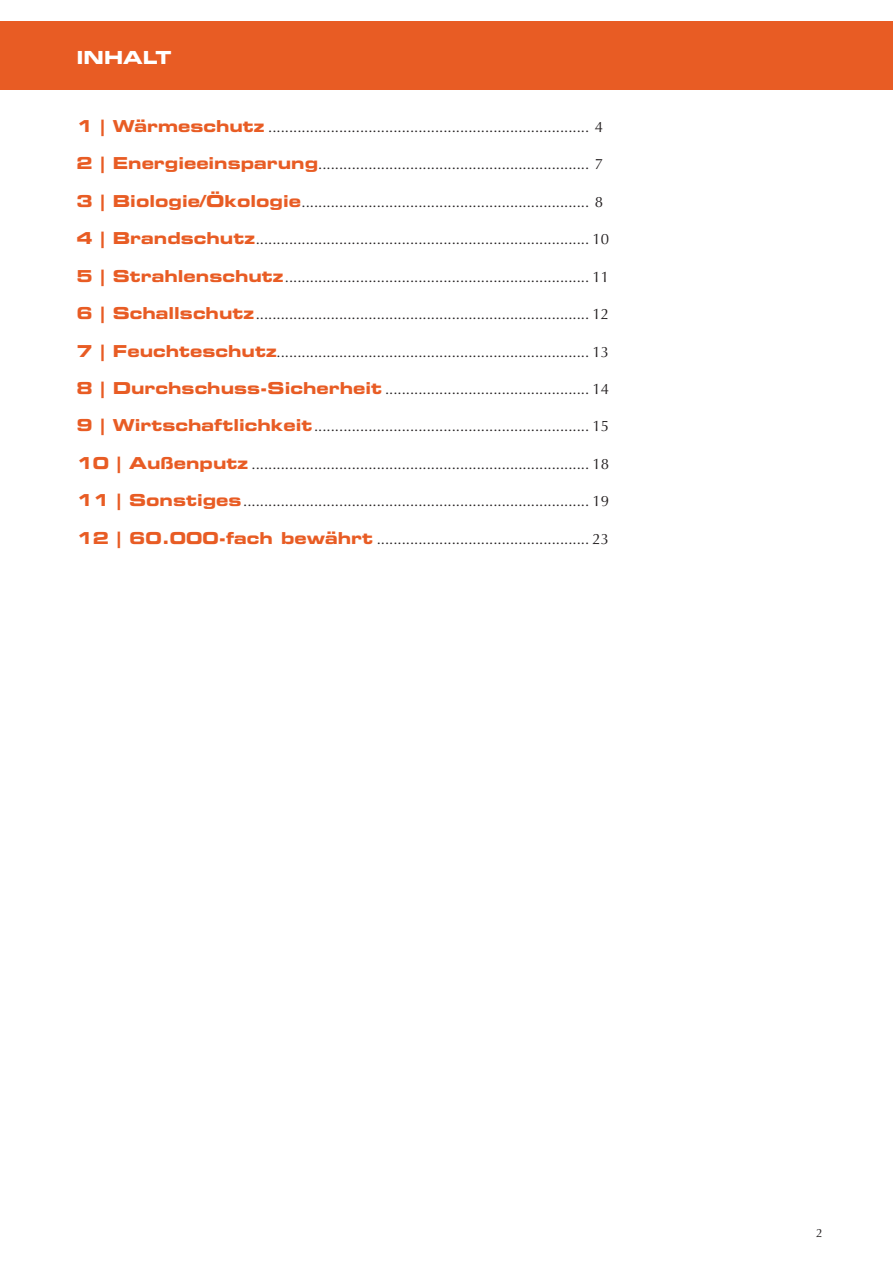
<style>
.page{position:relative;width:893px;height:1263px;background:#fff}
.page>*{position:absolute;margin:0;border:0;box-sizing:border-box;transform-origin:0 0}
.t1{font:18px "Eurostile LT Std Bold Ex 2";color:#fff}
.t2{font:15px "Optima LT Std";color:#231f20}
.t3{font:12px "Optima LT Std";color:#231f20}
.s1{font-family:"Eurostile LT Std Bold Ex 2";font-size:16.5px;color:#e85c24}
</style>
<div class="page">
<div style="left:0;top:21px;width:893px;height:69px;background:#e85c24"></div>
<p class="t1" style="left:77px;top:50px;width:96px">INHALT</p>
<p class="t2" style="left:77px;top:120px;width:528px"><span class="s1">1 | Wärmeschutz</span> ............................................................................. 4</p>
<p class="t2" style="left:77px;top:157px;width:528px"><span class="s1">2 | Energieeinsparung</span>................................................................. 7</p>
<p class="t2" style="left:77px;top:195px;width:528px"><span class="s1">3 | Biologie/Ökologie</span> ..................................................................... 8</p>
<p class="t2" style="left:77px;top:232px;width:534px"><span class="s1">4 | Brandschutz</span> ................................................................................ 10</p>
<p class="t2" style="left:77px;top:270px;width:534px"><span class="s1">5 | Strahlenschutz</span> ......................................................................... 11</p>
<p class="t2" style="left:77px;top:307px;width:534px"><span class="s1">6 | Schallschutz</span> ................................................................................ 12</p>
<p class="t2" style="left:77px;top:345px;width:534px"><span class="s1">7 | Feuchteschutz</span>........................................................................... 13</p>
<p class="t2" style="left:77px;top:382px;width:534px"><span class="s1">8 | Durchschuss-Sicherheit</span> ................................................. 14</p>
<p class="t2" style="left:77px;top:420px;width:534px"><span class="s1">9 | Wirtschaftlichkeit</span> .................................................................. 15</p>
<p class="t2" style="left:77px;top:457px;width:534px"><span class="s1">10 | Außenputz</span> ................................................................................. 18</p>
<p class="t2" style="left:77px;top:495px;width:534px"><span class="s1">11 | Sonstiges</span> ................................................................................... 19</p>
<p class="t2" style="left:77px;top:532px;width:534px"><span class="s1">12 | 60.000-fach bewährt</span> ................................................... 23</p>
<p class="t3" style="left:816px;top:1228px;width:8px">2</p>
</div>
